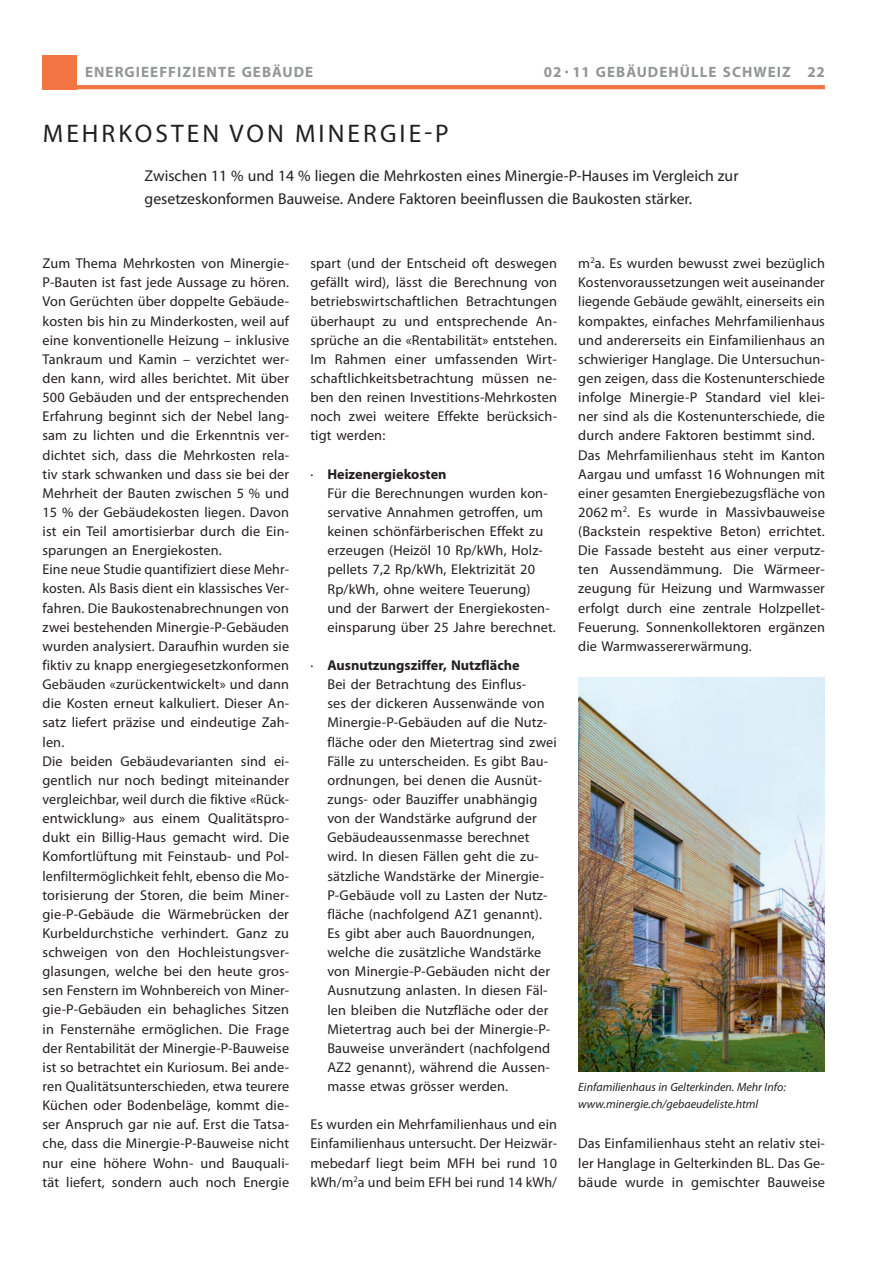
<style>
.page{position:relative;width:893px;height:1263px;background:#fff}
.page>*{position:absolute;margin:0;border:0;box-sizing:border-box;transform-origin:0 0}
.t1{font:25.5px "Myriad Pro";color:#231f20}
.t2{font:15.75px/22.5px "Myriad Pro";color:#231f20}
.t3{font:700 15px "Myriad Pro";letter-spacing:.07em;color:#939598}
.t4{font:14.25px/19.2px "Myriad Pro";letter-spacing:.01em;color:#231f20}
.t5{font:italic 12px/16.5px "Myriad Pro";color:#231f20}
.s1{font-weight:700}
</style>
<div class="page">
<div style="left:43px;top:55px;width:34px;height:34px;background:#f37543"></div>
<hr style="left:43px;top:85px;width:782px;height:4px;background:#f37543">
<img style="left:578px;top:678px;width:247px;height:393px">
<p class="t3" style="left:85px;top:62px;width:230px">energieeffiziente gebäude</p>
<p class="t3" style="left:544px;top:62px;width:282px">02 · 11 gebäudehülle Schweiz 22</p>
<h1 class="t1" style="left:43px;top:118px;width:93px">Mehrkosten</h1>
<h1 class="t1" style="left:229px;top:118px;width:19px">von</h1>
<h1 class="t1" style="left:295px;top:118px;width:155px">Minergie-P</h1>
<p class="t2" style="left:145px;top:164px;width:595px">Zwischen 11 % und 14 % liegen die Mehrkosten eines Minergie-P-Hauses im Vergleich zur gesetzeskonformen Bauweise. Andere Faktoren beeinflussen die Baukosten stärker.</p>
<p class="t4" style="left:43px;top:254px;width:248px">Zum Thema Mehrkosten von Minergie-P-Bauten ist fast jede Aussage zu hören.<br>Von Gerüchten über doppelte Gebäude&shy;kosten bis hin zu Minderkosten, weil auf eine konventionelle Heizung – inklusive Tankraum und Kamin – verzichtet wer&shy;den kann, wird alles berichtet. Mit über 500 Gebäuden und der entsprechenden Erfahrung beginnt sich der Nebel lang&shy;sam zu lichten und die Erkenntnis ver&shy;dichtet sich, dass die Mehrkosten rela&shy;tiv stark schwanken und dass sie bei der Mehrheit der Bauten zwischen 5 % und 15 % der Gebäudekosten liegen. Davon ist ein Teil amortisierbar durch die Ein&shy;sparungen an Energiekosten.<br>Eine neue Studie quantifiziert diese Mehr&shy;kosten. Als Basis dient ein klassisches Ver&shy;fahren. Die Baukostenabrechnungen von zwei bestehenden Minergie-P-Gebäuden wurden analysiert. Daraufhin wurden sie fiktiv zu knapp energiegesetzkonformen Gebäuden «zurückentwickelt» und dann die Kosten erneut kalkuliert. Dieser An&shy;satz liefert präzise und eindeutige Zah&shy;len.<br>Die beiden Gebäudevarianten sind ei&shy;gentlich nur noch bedingt miteinander vergleichbar, weil durch die fiktive «Rück&shy;entwicklung» aus einem Qualitätspro&shy;dukt ein Billig-Haus gemacht wird. Die Komfortlüftung mit Feinstaub- und Pol&shy;lenfiltermöglichkeit fehlt, ebenso die Mo&shy;torisierung der Storen, die beim Miner&shy;gie-P-Gebäude die Wärmebrücken der Kurbeldurchstiche verhindert. Ganz zu schweigen von den Hochleistungsver&shy;glasungen, welche bei den heute gros&shy;sen Fenstern im Wohnbereich von Miner&shy;gie-P-Gebäuden ein behagliches Sitzen in Fensternähe ermöglichen. Die Frage der Rentabilität der Minergie-P-Bauweise ist so betrachtet ein Kuriosum. Bei ande&shy;ren Qualitätsunterschieden, etwa teurere Küchen oder Bodenbeläge, kommt die&shy;ser Anspruch gar nie auf. Erst die Tatsa&shy;che, dass die Minergie-P-Bauweise nicht nur eine höhere Wohn- und Bauquali&shy;tät liefert, sondern auch noch Energie</p>
<p class="t4" style="left:310px;top:254px;width:248px;text-align:justify">spart (und der Entscheid oft deswegen gefällt wird), lässt die Berechnung von betriebswirtschaftlichen Betrachtungen überhaupt zu und entsprechende An&shy;sprüche an die «Rentabilität» entstehen.<br>Im Rahmen einer umfassenden Wirt&shy;schaftlichkeitsbetrachtung müssen ne&shy;ben den reinen Investitions-Mehrkosten noch zwei weitere Effekte berücksich&shy;tigt werden:</p>
<p class="t4" style="left:327px;top:464px;width:230px;text-indent:-17px">· <span class="s1">Heizenergiekosten<br></span>Für die Berechnungen wurden kon&shy;servative Annahmen getroffen, um keinen schönfärberischen Effekt zu erzeugen (Heizöl 10 Rp/kWh, Holz&shy;pellets 7,2 Rp/kWh, Elektrizität 20<br>Rp/kWh, ohne weitere Teuerung) und der Barwert der Energiekosten&shy;einsparung über 25 Jahre berechnet.</p>
<p class="t4" style="left:327px;top:655px;width:231px;text-indent:-17px">· <span class="s1">Ausnutzungsziffer, N utzfläche<br></span>Bei der Betrachtung des Einflus-<br>ses der dickeren Aussenwände von Minergie-P-Gebäuden auf die Nutz&shy;fläche oder den Mietertrag sind zwei Fälle zu unterscheiden. Es gibt Bau&shy;ordnungen, bei denen die Ausnüt&shy;zungs- oder Bauziffer unabhängig von der Wandstärke aufgrund der Gebäudeaussenmasse berechnet wird. In diesen Fällen geht die zu&shy;sätzliche Wandstärke der Minergie-P-Gebäude voll zu Lasten der Nutz&shy;fläche (nachfolgend AZ1 genannt).<br>Es gibt aber auch Bauordnungen, welche die zusätzliche Wandstärke von Minergie-P-Gebäuden nicht der Ausnutzung anlasten. In diesen Fäl&shy;len bleiben die Nutzfläche oder der Mietertrag auch bei der Minergie-P-Bauweise unverändert (nachfolgend AZ2 genannt), während die Aussen&shy;masse etwas grösser werden.</p>
<p class="t4" style="left:310px;top:1115px;width:248px;text-align:justify">Es wurden ein Mehrfamilienhaus und ein Einfamilienhaus untersucht. Der Heizwär&shy;mebedarf liegt beim MFH bei rund 10 kWh/m<sup>2</sup>a und beim EFH bei rund 14 kWh/</p>
<p class="t4" style="left:578px;top:254px;width:248px">m<sup>2</sup>a. Es wurden bewusst zwei bezüglich Kostenvoraussetzungen weit auseinander liegende Gebäude gewählt, einerseits ein kompaktes, einfaches Mehrfamilienhaus und andererseits ein Einfamilienhaus an schwieriger Hanglage. Die Untersuchun&shy;gen zeigen, dass die Kostenunterschiede infolge Minergie-P Standard viel klei&shy;ner sind als die Kostenunterschiede, die durch andere Faktoren bestimmt sind.<br>Das Mehrfamilienhaus steht im Kanton Aargau und umfasst 16 Wohnungen mit einer gesamten Energiebezugsfläche von 2062 m<sup>2</sup>. Es wurde in Massivbauweise (Backstein respektive Beton) errichtet.<br>Die Fassade besteht aus einer verputz&shy;ten Aussendämmung. Die Wärmeer&shy;zeugung für Heizung und Warmwasser erfolgt durch eine zentrale Holzpellet-Feuerung. Sonnenkollektoren ergänzen die Warmwassererwärmung.</p>
<p class="t5" style="left:578px;top:1078px;width:209px">Einfamilienhaus in Gelterkinden. Mehr Info: www.minergie.ch/gebaeudeliste.html</p>
<p class="t4" style="left:578px;top:1134px;width:248px;text-align:justify">Das Einfamilienhaus steht an relativ stei&shy;ler Hanglage in Gelterkinden BL. Das Ge&shy;bäude wurde in gemischter Bauweise</p>
</div>
